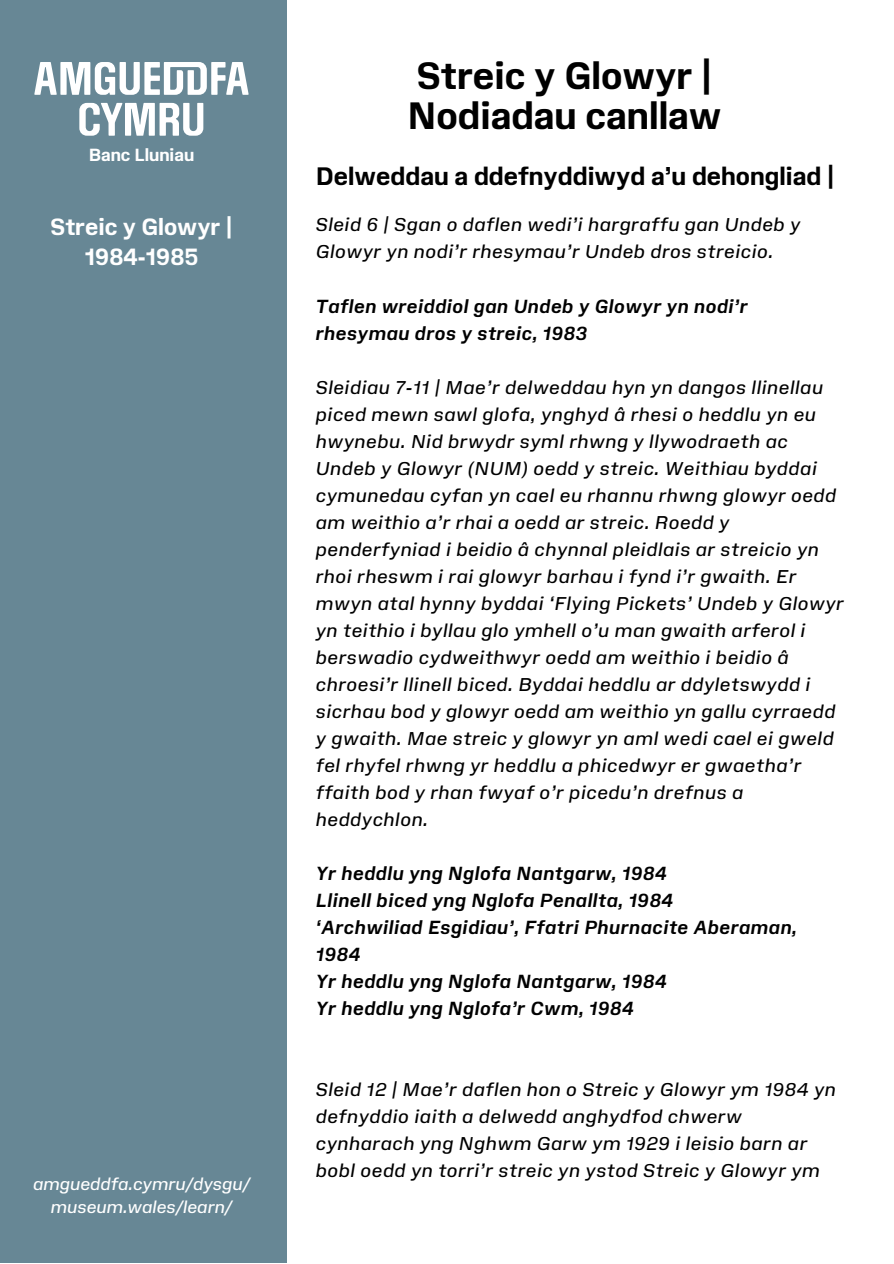
<style>
.page{position:relative;width:894px;height:1264px;background:#fff}
.page>*{position:absolute;margin:0;border:0;box-sizing:border-box;transform-origin:0 0}
.t1{font:700 36.15px/40.5px "Amgueddfa Body";color:#000}
.t2{font:700 24px "Amgueddfa Body";color:#000}
.t3{font:700 22.35px/30.3px "Amgueddfa Body";color:#fff;text-align:center}
.t4{font:italic 18px/27px "Amgueddfa Body";letter-spacing:.03em;color:#000}
.t5{font:italic 700 18px/27px "Amgueddfa Body";letter-spacing:.03em;color:#000}
.t6{font:italic 16.65px "Amgueddfa Body";color:#fff}
.t7{font:700 16.65px "Amgueddfa Body";color:#fff}
</style>
<div class="page">
<div style="left:0;top:0;width:286px;height:1262px;background:#678795"></div>
<svg style="left:34px;top:62px;width:214px;height:33px"></svg>
<svg style="left:79px;top:103px;width:124px;height:33px"></svg>
<h2 class="t7" style="left:89px;top:144px;width:107px">Banc Lluniau</h2>
<p class="t3" style="left:51px;top:211px;width:183px">Streic y Glowyr |<br>1984-1985</p>
<p class="t6" style="left:33px;top:1173px;width:218px">amgueddfa.cymru/dysgu/</p>
<h3 class="t6" style="left:51px;top:1196px;width:183px">museum.wales/learn/</h3>
<h3 class="t1" style="left:407px;top:55px;width:316px">Streic y Glowyr |<br>Nodiadau canllaw</h3>
<h1 class="t2" style="left:316px;top:161px;width:520px">Delweddau a ddefnyddiwyd a’u dehongliad |</h1>
<p class="t4" style="left:316px;top:211px;width:486px">Sleid 6 | Sgan o daflen wedi’i hargraffu gan Undeb y<br>Glowyr yn nodi’r rhesymau’r Undeb dros streicio.</p>
<h3 class="t5" style="left:316px;top:292px;width:433px">Taflen wreiddiol gan Undeb y Glowyr yn nodi’r rhesymau dros y streic, 1983</h3>
<h2 class="t4" style="left:316px;top:373px;width:529px">Sleidiau 7-11 | Mae’r delweddau hyn yn dangos llinellau piced mewn sawl glofa, ynghyd â rhesi o heddlu yn eu hwynebu. Nid brwydr syml rhwng y llywodraeth ac Undeb y Glowyr (NUM) oedd y streic. Weithiau byddai cymunedau cyfan yn cael eu rhannu rhwng glowyr oedd am weithio a’r rhai a oedd ar streic. Roedd y penderfyniad i beidio â chynnal pleidlais ar streicio yn rhoi rheswm i rai glowyr barhau i fynd i’r gwaith. Er mwyn atal hynny byddai ‘Flying Pickets’ Undeb y Glowyr yn teithio i byllau glo ymhell o’u man gwaith arferol i berswadio cydweithwyr oedd am weithio i beidio â chroesi’r llinell biced. Byddai heddlu ar ddyletswydd i sicrhau bod y glowyr oedd am weithio yn gallu cyrraedd y gwaith. Mae streic y glowyr yn aml wedi cael ei gweld fel rhyfel rhwng yr heddlu a phicedwyr er gwaetha’r ffaith bod y rhan fwyaf o’r picedu’n drefnus a heddychlon.</h2>
<p class="t5" style="left:316px;top:859px;width:482px">Yr heddlu yng Nglofa Nantgarw, 1984<br>Llinell biced yng Nglofa Penallta, 1984<br>‘Archwiliad Esgidiau’, Ffatri Phurnacite Aberaman, 1984<br>Yr heddlu yng Nglofa Nantgarw, 1984<br>Yr heddlu yng Nglofa’r Cwm, 1984</p>
<p class="t4" style="left:316px;top:1075px;width:521px">Sleid 12 | Mae’r daflen hon o Streic y Glowyr ym 1984 yn defnyddio iaith a delwedd anghydfod chwerw cynharach yng Nghwm Garw ym 1929 i leisio barn ar bobl oedd yn torri’r streic yn ystod Streic y Glowyr ym</p>
</div>
